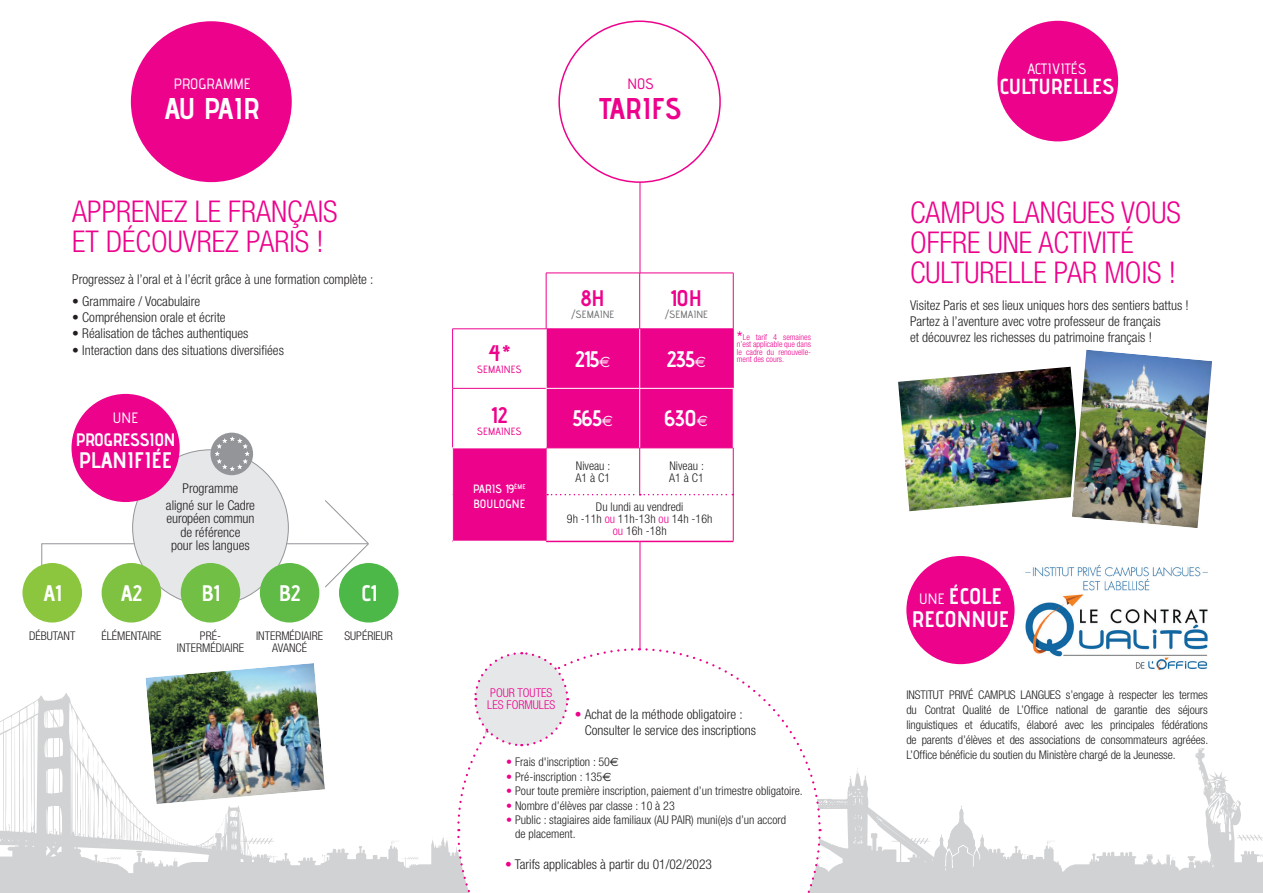
<style>
.page{position:relative;width:1263px;height:893px;background:#fff}
.page>*{position:absolute;margin:0;border:0;box-sizing:border-box;transform-origin:0 0}
.t1{font:300 condensed 30px/30px "Helvetica Neue";color:#ed028c}
.t2{font:700 30px "Advent Pro";letter-spacing:-.03em;color:#fff}
.t3{font:700 30px "Advent Pro";color:#ed028c}
.t4{font:700 22.5px/22.5px "Advent Pro";color:#fff;text-align:center}
.t5{font:700 22.5px "Advent Pro";color:#ed028c}
.t6{font:700 21.75px "Advent Pro";color:#fff}
.t7{font:700 18px "Advent Pro";letter-spacing:-.03em;color:#fff}
.t8{font:500 15px "Advent Pro";letter-spacing:.005em;color:#fff}
.t9{font:500 15px "Advent Pro";color:#ed028c}
.t10{font:300 condensed 13.5px/16.2px "Helvetica Neue";color:#231f20}
.t11{font:300 condensed 12.15px/12.1px "Helvetica Neue";color:#ed028c}
.t12{font:300 condensed 12px/12px "Helvetica Neue";color:#231f20}
.t13{font:600 12px/15px "Advent Pro";letter-spacing:.005em;color:#fff}
.t14{font:500 10.5px "Advent Pro";letter-spacing:.005em;color:#6c6d70}
.t15{font:500 10.5px "Advent Pro";letter-spacing:.005em;color:#ed028c}
.t16{font:300 condensed 8.25px/7.5px "Helvetica Neue";color:#ed028c;text-align:justify}
.s1{font-family:"Euro Sans";font-weight:400;font-size:15px}
.s2{color:#ed028c}
.s3{font-size:18px}
.s4{font-family:"Euro Sans";font-weight:400;font-stretch:normal}
.s5{font-weight:500;font-size:15px}
</style>
<div class="page">
<div style="left:131px;top:21px;width:161px;height:161px;background:#ed028c;border-radius:50%"></div>
<hr style="left:640px;top:81px;width:1px;height:696px;background:#ed028c">
<div style="left:997px;top:21px;width:121px;height:120px;background:#ed028c;border-radius:50%"></div>
<img style="left:898px;top:367px;width:169px;height:144px">
<img style="left:1067px;top:349px;width:145px;height:179px">
<svg style="left:0;top:647px;width:1263px;height:246px"></svg>
<svg style="left:41px;top:499px;width:328px;height:91px"></svg>
<div style="left:133px;top:450px;width:155px;height:155px;background:#e6e7e9;border-radius:50%"></div>
<div style="left:210px;top:433px;width:43px;height:42px;background:#939598;border-radius:50%"></div>
<svg style="left:215px;top:436px;width:35px;height:35px"></svg>
<div style="left:181px;top:563px;width:59px;height:59px;background:#71bf44;border-radius:50%"></div>
<div style="left:22px;top:563px;width:60px;height:59px;background:#8bc63e;border-radius:50%"></div>
<div style="left:102px;top:563px;width:59px;height:59px;background:#7fc241;border-radius:50%"></div>
<div style="left:260px;top:563px;width:59px;height:59px;background:#60bb46;border-radius:50%"></div>
<div style="left:339px;top:563px;width:59px;height:59px;background:#4cb848;border-radius:50%"></div>
<div style="left:72px;top:394px;width:108px;height:108px;background:#ed028c;border-radius:50%"></div>
<svg style="left:453px;top:273px;width:280px;height:268px"></svg>
<div style="left:547px;top:330px;width:186px;height:118px;background:#ed028c"></div>
<div style="left:453px;top:448px;width:93px;height:93px;background:#ed028c"></div>
<hr style="left:546px;top:329px;width:94px;height:1px;background:#ed028c">
<hr style="left:640px;top:329px;width:93px;height:1px;background:#ed028c">
<hr style="left:546px;top:329px;width:1px;height:59px;background:#fff">
<hr style="left:639px;top:329px;width:1px;height:59px;background:#fff">
<hr style="left:733px;top:329px;width:1px;height:59px;background:#ed028c">
<hr style="left:546px;top:273px;width:94px;height:1px;background:#ed028c">
<hr style="left:546px;top:273px;width:1px;height:56px;background:#ed028c">
<hr style="left:640px;top:273px;width:93px;height:1px;background:#ed028c">
<hr style="left:639px;top:273px;width:1px;height:56px;background:#ed028c">
<hr style="left:733px;top:273px;width:1px;height:56px;background:#ed028c">
<hr style="left:452px;top:329px;width:94px;height:1px;background:#ed028c">
<hr style="left:452px;top:329px;width:1px;height:59px;background:#ed028c">
<hr style="left:452px;top:388px;width:94px;height:1px;background:#ed028c">
<hr style="left:452px;top:389px;width:1px;height:59px;background:#ed028c">
<hr style="left:452px;top:448px;width:94px;height:1px;background:#fff">
<hr style="left:546px;top:448px;width:94px;height:1px;background:#ed028c">
<hr style="left:640px;top:448px;width:93px;height:1px;background:#ed028c">
<hr style="left:546px;top:448px;width:1px;height:47px;background:#ed028c">
<hr style="left:639px;top:448px;width:1px;height:46px;background:#ed028c">
<hr style="left:733px;top:448px;width:1px;height:47px;background:#ed028c">
<hr style="left:546px;top:495px;width:1px;height:46px;background:#ed028c">
<hr style="left:733px;top:495px;width:1px;height:46px;background:#ed028c">
<hr style="left:546px;top:541px;width:94px;height:1px;background:#ed028c">
<hr style="left:640px;top:541px;width:93px;height:1px;background:#ed028c">
<hr style="left:546px;top:388px;width:94px;height:1px;background:#fff">
<hr style="left:640px;top:388px;width:93px;height:1px;background:#fff">
<hr style="left:546px;top:388px;width:1px;height:60px;background:#fff">
<hr style="left:639px;top:389px;width:1px;height:59px;background:#fff">
<svg style="left:547px;top:494px;width:186px;height:1px"></svg>
<div style="left:559px;top:21px;width:161px;height:161px;background:#fff;border-radius:50%"></div>
<img style="left:1019px;top:564px;width:189px;height:107px">
<div style="left:906px;top:556px;width:108px;height:108px;background:#ed028c;border-radius:50%"></div>
<p class="t8" style="left:174px;top:74px;width:79px">PROGRAMME</p>
<h1 class="t2" style="left:165px;top:90px;width:97px">AU PAIR</h1>
<h1 class="t1" style="left:72px;top:196px;width:267px">APPRENEZ LE FRANÇAIS<br>ET DÉCOUVREZ PARIS !</h1>
<p class="t10" style="left:72px;top:271px;width:303px">Progressez à l’oral et à l’écrit grâce à une formation complète :</p>
<p class="t10" style="left:72px;top:293px;width:129px">• Grammaire / Vocabulaire</p>
<p class="t10" style="left:72px;top:309px;width:155px">• Compréhension orale et écrite</p>
<p class="t10" style="left:72px;top:325px;width:178px">• Réalisation de tâches authentiques</p>
<p class="t10" style="left:72px;top:342px;width:213px">• Interaction dans des situations diversifiées</p>
<p class="t8" style="left:113px;top:409px;width:27px">UNE</p>
<h3 class="t7" style="left:76px;top:428px;width:101px">PROGRESSION</h3>
<h2 class="t4" style="left:79px;top:449px;width:95px">PLANIFIÉE</h2>
<p class="t10" style="left:166px;top:480px;width:91px;text-align:center">Programme<br>aligné sur le Cadre</p>
<p class="t10" style="left:167px;top:512px;width:89px;line-height:13.5px;text-align:center">européen commun de référence<br>pour les langues</p>
<h2 class="t4" style="left:121px;top:582px;width:22px">A2</h2>
<p class="t12" style="left:101px;top:630px;width:61px">ÉLÉMENTAIRE</p>
<h2 class="t4" style="left:44px;top:582px;width:19px">A1</h2>
<h2 class="t4" style="left:201px;top:582px;width:19px">B1</h2>
<p class="t12" style="left:29px;top:630px;width:48px">DÉBUTANT</p>
<p class="t12" style="left:177px;top:630px;width:69px;text-align:center">PRÉ-<br>INTERMÉDIAIRE</p>
<h2 class="t4" style="left:279px;top:582px;width:23px">B2</h2>
<p class="t12" style="left:256px;top:630px;width:69px;text-align:center">INTERMÉDIAIRE<br>AVANCÉ</p>
<h2 class="t4" style="left:361px;top:582px;width:17px">C1</h2>
<p class="t12" style="left:345px;top:630px;width:50px">SUPÉRIEUR</p>
<p class="t9" style="left:627px;top:74px;width:28px">NOS</p>
<h1 class="t3" style="left:599px;top:90px;width:84px">TARIFS</h1>
<h2 class="t5" style="left:488px;top:339px;width:23px">4*</h2>
<p class="t15" style="left:477px;top:363px;width:46px">SEMAINES</p>
<h2 class="t5" style="left:491px;top:401px;width:17px">12</h2>
<p class="t15" style="left:477px;top:425px;width:46px">SEMAINES</p>
<p class="t13" style="left:473px;top:481px;width:54px">PARIS 19<sup>ÈME<br></sup>BOULOGNE</p>
<h2 class="t5" style="left:581px;top:284px;width:25px">8H</h2>
<p class="t14" style="left:571px;top:308px;width:45px">/SEMAINE</p>
<h2 class="t5" style="left:671px;top:284px;width:33px">10H</h2>
<p class="t14" style="left:665px;top:308px;width:45px">/SEMAINE</p>
<h2 class="t4" style="left:575px;top:348px;width:37px">215<span class="s1">€</span></h2>
<h2 class="t4" style="left:667px;top:348px;width:40px">235<span class="s1">€</span></h2>
<h2 class="t4" style="left:573px;top:406px;width:42px">565<span class="s1">€</span></h2>
<h2 class="t4" style="left:665px;top:406px;width:45px">630<span class="s1">€</span></h2>
<p class="t12" style="left:576px;top:459px;width:36px">Niveau :<br>A1 à C1</p>
<p class="t12" style="left:669px;top:459px;width:36px">Niveau :<br>A1 à C1</p>
<p class="t12" style="left:567px;top:500px;width:147px;text-align:center">Du lundi au vendredi<br>9h -11h <span class="s2">ou</span> 11h-13h <span class="s2">ou</span> 14h -16h <span class="s2">ou</span> 16h -18h</p>
<p class="t16" style="left:737px;top:333px;width:75px"><span class="s3">*</span>Le tarif 4 semaines n’est applicable que dans le cadre du renouvelle&shy;ment des cours.</p>
<p class="t11" style="left:487px;top:686px;width:70px">POUR TOUTES<br>LES FORMULES</p>
<p class="t10" style="left:585px;top:706px;width:173px;text-indent:-10px"><span class="s2">•</span> Achat de la méthode obligatoire :<br>Consulter le service des inscriptions</p>
<p class="t12" style="left:506px;top:756px;width:114px"><span class="s2">•</span> Frais d'inscription : 50<span class="s4">€</span></p>
<p class="t12" style="left:506px;top:770px;width:107px"><span class="s2">•</span> Pré-inscription : 135<span class="s4">€</span></p>
<p class="t12" style="left:506px;top:785px;width:298px"><span class="s2">•</span> Pour toute première inscription, paiement d’un trimestre obligatoire.</p>
<p class="t12" style="left:506px;top:799px;width:170px"><span class="s2">•</span> Nombre d’élèves par classe : 10 à 23</p>
<p class="t12" style="left:515px;top:812px;width:272px;line-height:14.4px;text-indent:-9px"><span class="s2">•</span> Public : stagiaires aide familiaux (AU PAIR) muni(e)s d’un accord de placement.</p>
<p class="t10" style="left:505px;top:856px;width:208px"><span class="s2">•</span> Tarifs applicables à partir du 01/02/2023</p>
<p class="t8" style="left:1027px;top:60px;width:60px">ACTIVITÉS</p>
<h3 class="t6" style="left:999px;top:73px;width:117px">CULTURELLES</h3>
<h1 class="t1" style="left:910px;top:197px;width:272px">CAMPUS LANGUES VOUS<br>OFFRE UNE ACTIVITÉ<br>CULTURELLE PAR MOIS !</h1>
<p class="t10" style="left:910px;top:297px;width:280px">Visitez Paris et ses lieux uniques hors des sentiers battus !<br>Partez à l’aventure avec votre professeur de français<br>et découvrez les richesses du patrimoine français !</p>
<h2 class="t4" style="left:912px;top:585px;width:99px"><span class="s5">UNE</span> ÉCOLE<br>RECONNUE</h2>
<p class="t12" style="left:906px;top:687px;width:303px;line-height:15px;text-align:justify">INSTITUT PRIVÉ CAMPUS LANGUES s’engage à respecter les termes du Contrat Qualité de L’Office national de garantie des séjours linguistiques et éducatifs, élaboré avec les principales fédérations de parents d’élèves et des associations de consommateurs agréées.<br>L’Office bénéficie du soutien du Ministère chargé de la Jeunesse.</p>
</div>
